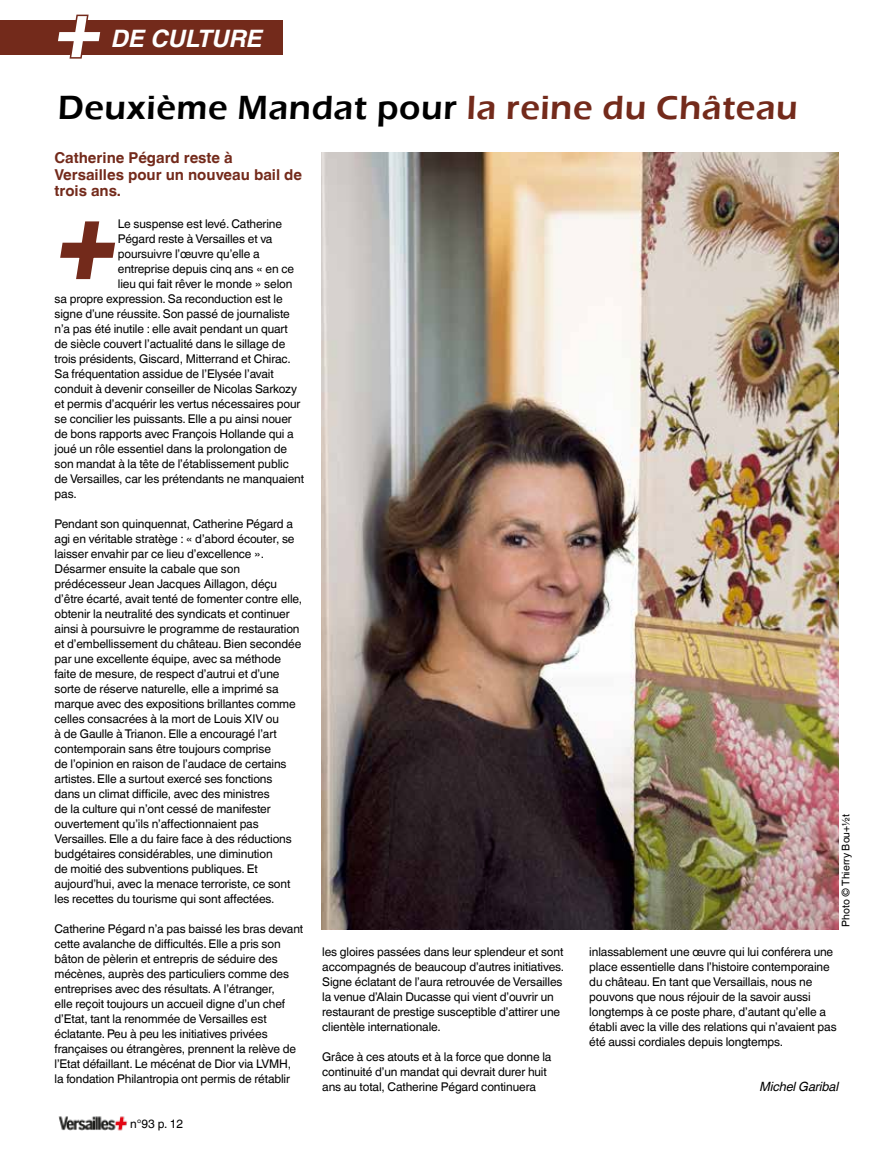
<style>
.page{position:relative;width:893px;height:1149px;background:#fff}
.page>*{position:absolute;margin:0;border:0;box-sizing:border-box;transform-origin:0 0}
.t1{font:italic 700 108px "Helvetica World";color:#732a1b;scale:.91 1}
.t2{font:italic 700 81px "Helvetica World";color:#fff}
.t3{font:600 34.5px "Eras ITC";letter-spacing:.02em;color:#000}
.t4{font:italic 700 24px "Helvetica World";color:#fff}
.t5{font:700 15px/16.5px "Helvetica World";color:#732a1b}
.t6{font:italic 12.75px "Helvetica World";letter-spacing:-.01em;color:#000}
.t7{font:12px/15px "Helvetica World";letter-spacing:-.01em;color:#000}
.t8{font:10.5px "Helvetica World";color:#000}
.s1{color:#732a1b}
</style>
<div class="page">
<img style="left:58px;top:1116px;width:70px;height:15px">
<div style="left:0;top:20px;width:283px;height:35px;background:#732a1b"></div>
<svg style="left:69px;top:14px;width:20px;height:45px"></svg>
<svg style="left:60px;top:221px;width:55px;height:59px"></svg>
<img style="left:322px;top:152px;width:517px;height:777px">
<h2 class="t2" style="left:52px;top:-18px;width:72px">+</h2>
<h3 class="t4" style="left:112px;top:25px;width:153px">DE CULTURE</h3>
<h3 class="t3" style="left:58px;top:88px;width:742px">Deuxième Mandat pour <span class="s1">la reine du Château</span></h3>
<p class="t5" style="left:55px;top:150px;width:249px">Catherine Pégard reste à<br>Versailles pour un nouveau bail de trois ans.</p>
<p class="t7" style="left:118px;top:216px;width:166px">Le suspense est levé. Catherine</p>
<p class="t7" style="left:118px;top:231px;width:156px">Pégard reste à Versailles et va</p>
<p class="t7" style="left:118px;top:246px;width:143px">poursuivre l’œuvre qu’elle a</p>
<p class="t7" style="left:118px;top:261px;width:178px">entreprise depuis cinq ans « en ce</p>
<p class="t7" style="left:118px;top:276px;width:176px">lieu qui fait rêver le monde » selon</p>
<p class="t7" style="left:55px;top:291px;width:230px">sa propre expression. Sa reconduction est le</p>
<p class="t7" style="left:55px;top:306px;width:237px">signe d’une réussite. Son passé de journaliste</p>
<p class="t7" style="left:55px;top:321px;width:235px">n’a pas été inutile : elle avait pendant un quart</p>
<p class="t7" style="left:55px;top:336px;width:232px">de siècle couvert l’actualité dans le sillage de</p>
<p class="t7" style="left:55px;top:351px;width:238px">trois présidents, Giscard, Mitterrand et Chirac.</p>
<p class="t7" style="left:55px;top:366px;width:221px">Sa fréquentation assidue de l’Elysée l’avait</p>
<p class="t7" style="left:55px;top:381px;width:244px">conduit à devenir conseiller de Nicolas Sarkozy</p>
<p class="t7" style="left:55px;top:396px;width:247px">et permis d’acquérir les vertus nécessaires pour</p>
<p class="t7" style="left:55px;top:411px;width:239px">se concilier les puissants. Elle a pu ainsi nouer</p>
<p class="t7" style="left:55px;top:426px;width:241px">de bons rapports avec François Hollande qui a</p>
<p class="t7" style="left:55px;top:441px;width:234px">joué un rôle essentiel dans la prolongation de</p>
<p class="t7" style="left:55px;top:456px;width:236px">son mandat à la tête de l’établissement public</p>
<p class="t7" style="left:55px;top:471px;width:251px">de Versailles, car les prétendants ne manquaient</p>
<p class="t7" style="left:55px;top:486px;width:24px">pas.</p>
<p class="t7" style="left:55px;top:516px;width:249px">Pendant son quinquennat, Catherine Pégard a agi en véritable stratège : « d’abord écouter, se laisser envahir par ce lieu d’excellence ».<br>Désarmer ensuite la cabale que son prédécesseur Jean Jacques Aillagon, déçu d’être écarté, avait tenté de fomenter contre elle, obtenir la neutralité des syndicats et continuer ainsi à poursuivre le programme de restauration et d’embellissement du château. Bien secondée par une excellente équipe, avec sa méthode faite de mesure, de respect d’autrui et d’une sorte de réserve naturelle, elle a imprimé sa marque avec des expositions brillantes comme celles consacrées à la mort de Louis XIV ou<br>à de Gaulle à Trianon. Elle a encouragé l’art contemporain sans être toujours comprise<br>de l’opinion en raison de l’audace de certains artistes. Elle a surtout exercé ses fonctions<br>dans un climat difficile, avec des ministres<br>de la culture qui n’ont cessé de manifester ouvertement qu’ils n’affectionnaient pas Versailles. Elle a du faire face à des réductions budgétaires considérables, une diminution<br>de moitié des subventions publiques. Et aujourd’hui, avec la menace terroriste, ce sont les recettes du tourisme qui sont affectées.</p>
<p class="t7" style="left:55px;top:921px;width:250px">Catherine Pégard n’a pas baissé les bras devant cette avalanche de difficultés. Elle a pris son bâton de pèlerin et entrepris de séduire des mécènes, auprès des particuliers comme des entreprises avec des résultats. A l’étranger,<br>elle reçoit toujours un accueil digne d’un chef d’Etat, tant la renommée de Versailles est éclatante. Peu à peu les initiatives privées françaises ou étrangères, prennent la relève de l’Etat défaillant. Le mécénat de Dior via LVMH, la fondation Philantropia ont permis de rétablir</p>
<h1 class="t1" style="left:55px;top:177px;width:98px">+</h1>
<p class="t7" style="left:130px;top:1115px;width:54px">n°93 p. 12</p>
<p class="t7" style="left:322px;top:943px;width:244px">les gloires passées dans leur splendeur et sont accompagnés de beaucoup d’autres initiatives.<br>Signe éclatant de l’aura retrouvée de Versailles la venue d’Alain Ducasse qui vient d’ouvrir un restaurant de prestige susceptible d’attirer une clientèle internationale.</p>
<p class="t7" style="left:322px;top:1048px;width:231px">Grâce à ces atouts et à la force que donne la continuité d’un mandat qui devrait durer huit ans au total, Catherine Pégard continuera</p>
<p class="t8" style="left:840px;top:926px;width:114px;rotate:-90deg">Photo © Thierry Bou+½t</p>
<p class="t7" style="left:589px;top:943px;width:249px">inlassablement une œuvre qui lui conférera une place essentielle dans l’histoire contemporaine du château. En tant que Versaillais, nous ne pouvons que nous réjouir de la savoir aussi longtemps à ce poste phare, d’autant qu’elle a établi avec la ville des relations qui n’avaient pas été aussi cordiales depuis longtemps.</p>
<p class="t6" style="left:760px;top:1078px;width:81px">Michel Garibal</p>
</div>
